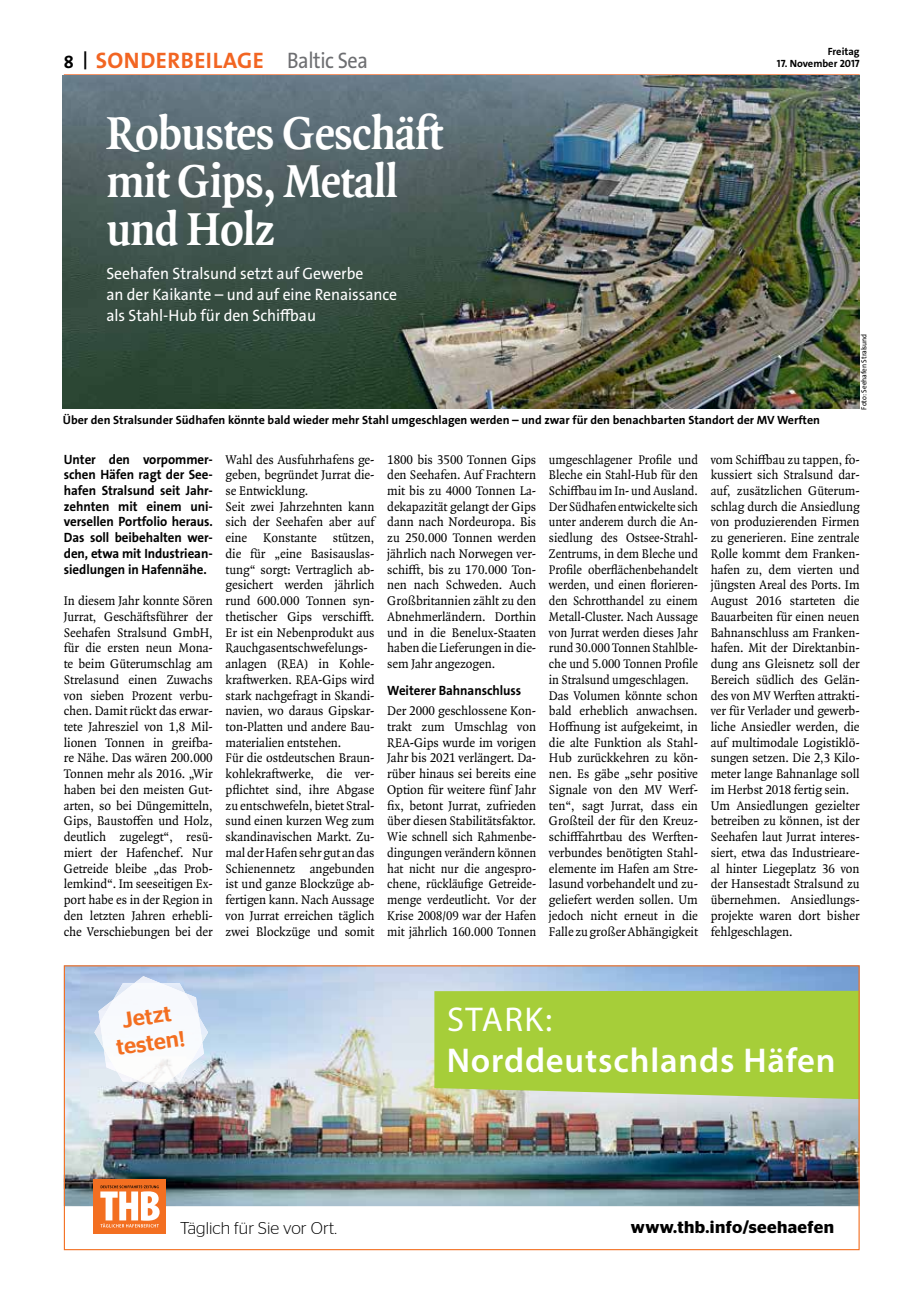
<style>
.page{position:relative;width:915px;height:1297px;background:#fff}
.page>*{position:absolute;margin:0;border:0;box-sizing:border-box;transform-origin:0 0}
.t1{font:700 49.5px/48px "Quadraat OT";letter-spacing:-.02em;color:#fff;scale:.93 1}
.t2{font:600 34.5px "Myriad Pro";letter-spacing:.025em;color:#fff}
.t3{font:34.5px "Myriad Pro";letter-spacing:.045em;color:#fff}
.t4{font:700 22.5px "The Sans Os F";letter-spacing:.02em;color:#f26522}
.t5{font:500 22.2px/26.7px "Stag Sans";color:#f36f21;text-align:center}
.t6{font:600 17.1px "Stag Sans";letter-spacing:.025em;color:#000}
.t7{font:300 17.1px "Stag Sans";color:#000}
.t8{font:16.5px/21px "The Sans Os F";letter-spacing:-.005em;color:#fff;scale:.95 1}
.t9{font:13.5px/15.8px "Quadraat OT";letter-spacing:-.005em;color:#000;text-align:justify;scale:.96 1}
.t10{font:13.5px/15.8px "Quadraat OT";letter-spacing:-.005em;color:#000;scale:.93 1}
.t11{font:700 13.5px/15.8px "The Sans Os F";letter-spacing:-.005em;color:#000;text-align:justify;scale:.96 1}
.t12{font:700 12px "The Sans Os F";color:#000}
.t13{font:700 10.5px "The Sans Os F";color:#000}
.t14{font:7.5px "The Sans Os F";letter-spacing:-.005em;color:#000;scale:.95 1}
.s1{font-size:18px;color:#000}
.s2{font-weight:400;color:#6d6e71}
</style>
<div class="page">
<hr style="left:64px;top:74px;width:795px;height:2px;background:#f26522">
<img style="left:63px;top:76px;width:796px;height:332px">
<img style="left:66px;top:967px;width:791px;height:239px">
<div style="left:434px;top:991px;width:423px;height:108px;background:#a6ce39"></div>
<div style="left:93px;top:1178px;width:72px;height:55px;background:#f36f21"></div>
<svg style="left:100px;top:1185px;width:59px;height:42px"></svg>
<img style="left:94px;top:983px;width:114px;height:98px">
<img style="left:98px;top:976px;width:106px;height:113px">
<img style="left:100px;top:983px;width:102px;height:98px">
<p class="t13" style="left:827px;top:44px;width:33px">Freitag</p>
<h3 class="t4" style="left:64px;top:46px;width:305px"><span class="s1">8 |</span> SONDERBEILAGE <span class="s2">Baltic Sea</span></h3>
<p class="t13" style="left:776px;top:57px;width:84px">17. November 2017</p>
<h1 class="t1" style="left:106px;top:109px;width:363px">Robustes Geschäft mit Gips, Metall und Holz</h1>
<p class="t8" style="left:106px;top:263px;width:307px">Seehafen Stralsund setzt auf Gewerbe<br>an der Kaikante – und auf eine Renaissance als Stahl-Hub für den Schiffbau</p>
<p class="t12" style="left:63px;top:412px;width:758px">Über den Stralsunder Südhafen könnte bald wieder mehr Stahl umgeschlagen werden – und zwar für den benachbarten Standort der MV Werften</p>
<p class="t14" style="left:858px;top:409px;width:81px;rotate:-90deg">Foto: Seehafen Stralsund</p>
<p class="t11" style="left:64px;top:451px;width:157px">Unter den vorpommer&shy;schen Häfen ragt der See&shy;hafen Stralsund seit Jahr&shy;zehnten mit einem uni&shy;versellen Portfolio heraus.<br>Das soll beibehalten wer&shy;den, etwa mit Industriean&shy;siedlungen in Hafennähe.</p>
<p class="t9" style="left:64px;top:593px;width:157px">In diesem Jahr konnte Sören Jurrat, Geschäftsführer der Seehafen Stralsund GmbH, für die ersten neun Mona&shy;te beim Güterumschlag am Strelasund einen Zuwachs von sieben Prozent verbu&shy;chen. Damit rückt das erwar&shy;tete Jahresziel von 1,8 Mil&shy;lionen Tonnen in greifba&shy;re Nähe. Das wären 200.000<br>Tonnen mehr als 2016. „Wir haben bei den meisten Gut&shy;arten, so bei Düngemitteln, Gips, Baustoffen und Holz, deutlich zugelegt“, resü&shy;miert der Hafenchef. Nur Getreide bleibe „das Prob&shy;lemkind“. Im seeseitigen Ex&shy;port habe es in der Region in den letzten Jahren erhebli&shy;che Verschiebungen bei der</p>
<p class="t9" style="left:225px;top:452px;width:157px;text-align:left">Wahl des Ausfuhrhafens ge&shy;geben, begründet Jurrat die&shy;se Entwicklung.<br>Seit zwei Jahrzehnten kann sich der Seehafen aber auf eine Konstante stützen, die für „eine Basisauslas&shy;tung“ sorgt: Vertraglich ab&shy;gesichert werden jährlich rund 600.000 Tonnen syn&shy;thetischer Gips verschifft.<br>Er ist ein Nebenprodukt aus<br>Rauchgasentschwefelungs&shy;anlagen (REA) in Kohle&shy;kraftwerken. REA-Gips wird stark nachgefragt in Skandi&shy;navien, wo daraus Gipskar&shy;ton-Platten und andere Bau&shy;materialien entstehen.<br>Für die ostdeutschen Braun&shy;kohlekraftwerke, die ver&shy;pflichtet sind, ihre Abgase zu entschwefeln, bietet Stral&shy;sund einen kurzen Weg zum skandinavischen Markt. Zu&shy;mal der Hafen sehr gut an das<br>Schienennetz angebunden ist und ganze Blockzüge ab&shy;fertigen kann. Nach Aussage von Jurrat erreichen täglich zwei Blockzüge und somit</p>
<p class="t9" style="left:387px;top:452px;width:157px">1800 bis 3500 Tonnen Gips den Seehafen. Auf Frachtern mit bis zu 4000 Tonnen La&shy;dekapazität gelangt der Gips dann nach Nordeuropa. Bis zu 250.000 Tonnen werden jährlich nach Norwegen ver&shy;schifft, bis zu 170.000 Ton&shy;nen nach Schweden. Auch Großbritannien zählt zu den Abnehmerländern. Dorthin und in die Benelux-Staaten haben die Lieferungen in die&shy;sem Jahr angezogen.</p>
<p class="t11" style="left:387px;top:683px;width:141px">Weiterer Bahnanschluss</p>
<p class="t9" style="left:387px;top:703px;width:157px">Der 2000 geschlossene Kon&shy;trakt zum Umschlag von REA-Gips wurde im vorigen Jahr bis 2021 verlängert. Da&shy;rüber hinaus sei bereits eine Option für weitere fünf Jahr fix, betont Jurrat, zufrieden über diesen Stabilitätsfaktor.<br>Wie schnell sich Rahmenbe&shy;dingungen verändern können hat nicht nur die angespro&shy;chene, rückläufige Getreide&shy;menge verdeutlicht. Vor der Krise 2008/09 war der Hafen mit jährlich 160.000 Tonnen</p>
<p class="t10" style="left:548px;top:452px;width:162px">umgeschlagener Profile und<br>Bleche ein Stahl-Hub für den<br>Schiffbau im In- und Ausland.<br>Der Südhafen entwickelte sich unter anderem durch die An&shy;siedlung des Ostsee-Strahl-<br>Zentrums, in dem Bleche und<br>Profile oberflächenbehandelt werden, und einen florieren&shy;den Schrotthandel zu einem<br>Metall-Cluster. Nach Aussage von Jurrat werden dieses Jahr rund 30.000 Tonnen Stahlble&shy;che und 5.000 Tonnen Profile in Stralsund umgeschlagen.<br>Das Volumen könnte schon bald erheblich anwachsen.<br>Hoffnung ist aufgekeimt, in die alte Funktion als Stahl-<br>Hub zurückkehren zu kön&shy;nen. Es gäbe „sehr positive<br>Signale von den MV Werf&shy;ten“, sagt Jurrat, dass ein<br>Großteil der für den Kreuz&shy;schifffahrtbau des Werften&shy;verbundes benötigten Stahl&shy;elemente im Hafen am Stre&shy;lasund vorbehandelt und zu&shy;geliefert werden sollen. Um jedoch nicht erneut in die<br>Falle zu großer Abhängigkeit</p>
<p class="t9" style="left:710px;top:452px;width:157px;text-align:left">vom Schiffbau zu tappen, fo&shy;kussiert sich Stralsund dar&shy;auf, zusätzlichen Güterum&shy;schlag durch die Ansiedlung von produzierenden Firmen zu generieren. Eine zentrale<br>Rolle kommt dem Franken&shy;hafen zu, dem vierten und jüngsten Areal des Ports. Im<br>August 2016 starteten die<br>Bauarbeiten für einen neuen<br>Bahnanschluss am Franken&shy;hafen. Mit der Direktanbin&shy;dung ans Gleisnetz soll der<br>Bereich südlich des Gelän&shy;des von MV Werften attrakti&shy;ver für Verlader und gewerb&shy;liche Ansiedler werden, die auf multimodale Logistiklö&shy;sungen setzen. Die 2,3 Kilo&shy;meter lange Bahnanlage soll im Herbst 2018 fertig sein.<br>Um Ansiedlungen gezielter betreiben zu können, ist der<br>Seehafen laut Jurrat interes&shy;siert, etwa das Industrieare&shy;al hinter Liegeplatz 36 von der Hansestadt Stralsund zu übernehmen. Ansiedlungs&shy;projekte waren dort bisher fehlgeschlagen.</p>
<h3 class="t5" style="left:111px;top:1008px;width:71px;rotate:-8deg">Jetzt testen!</h3>
<h2 class="t3" style="left:447px;top:998px;width:107px">STARK:</h2>
<h2 class="t2" style="left:446px;top:1038px;width:390px">Norddeutschlands Häfen</h2>
<p class="t7" style="left:180px;top:1218px;width:158px">Täglich für Sie vor Ort.</p>
<p class="t6" style="left:630px;top:1217px;width:204px">www.thb.info/seehaefen</p>
</div>
